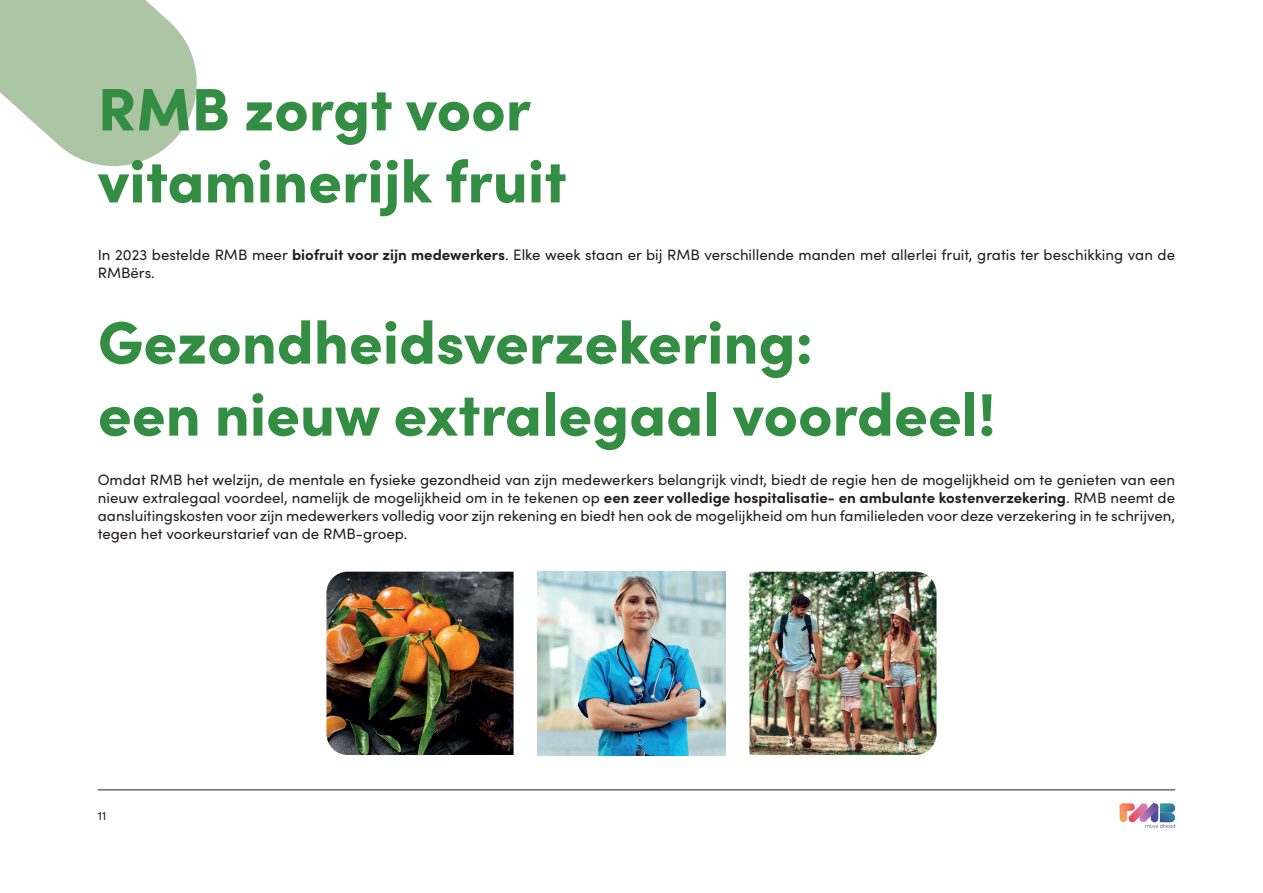
<style>
.page{position:relative;width:1263px;height:893px;background:#fff}
.page>*{position:absolute;margin:0;border:0;box-sizing:border-box;transform-origin:0 0}
.t1{font:900 60px/72px "Sofia Pro";color:#338d42}
.t2{font:15px/18px "Sofia Pro";color:#231f20}
.t3{font:12px "Sofia Pro";color:#231f20}
.s1{font-weight:700}
</style>
<div class="page">
<svg style="left:0;top:0;width:197px;height:166px"></svg>
<hr style="left:98px;top:790px;width:1077px;height:1px;background:#231f20">
<svg style="left:1119px;top:803px;width:56px;height:25px"></svg>
<img style="left:326px;top:572px;width:188px;height:183px">
<img style="left:538px;top:572px;width:187px;height:183px">
<img style="left:749px;top:572px;width:187px;height:183px">
<h1 class="t1" style="left:98px;top:68px;width:470px">RMB zorgt voor vitaminerijk fruit</h1>
<p class="t2" style="left:98px;top:244px;width:1079px">In 2023 bestelde RMB meer <span class="s1">biofruit voor zijn medewerkers</span>. Elke week staan er bij RMB verschillende manden met allerlei fruit, gratis ter beschikking van de<br>RMBërs.</p>
<h1 class="t1" style="left:98px;top:301px;width:899px">Gezondheidsverzekering:<br>een nieuw extralegaal voordeel!</h1>
<p class="t2" style="left:98px;top:470px;width:1079px;text-align:justify">Omdat RMB het welzijn, de mentale en fysieke gezondheid van zijn medewerkers belangrijk vindt, biedt de regie hen de mogelijkheid om te genieten van een nieuw extralegaal voordeel, namelijk de mogelijkheid om in te tekenen op <span class="s1">een zeer volledige hospitalisatie- en ambulante kostenverzekering</span>. RMB neemt de aansluitingskosten voor zijn medewerkers volledig voor zijn rekening en biedt hen ook de mogelijkheid om hun familieleden voor deze verzekering in te schrijven, tegen het voorkeurstarief van de RMB-groep.</p>
<p class="t3" style="left:98px;top:807px;width:10px">11</p>
</div>
